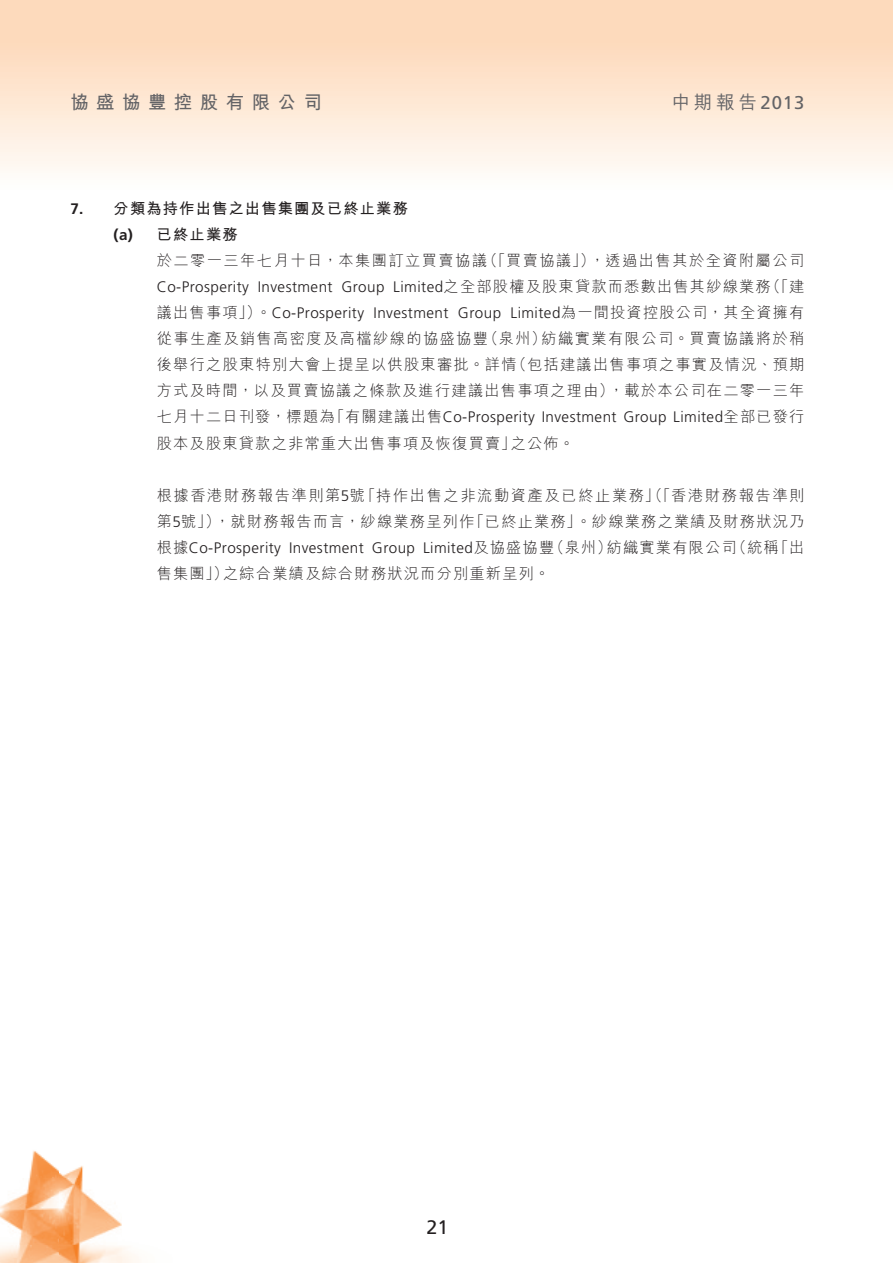
<style>
.page{position:relative;width:893px;height:1263px;background:#fff}
.page>*{position:absolute;margin:0;border:0;box-sizing:border-box;transform-origin:0 0}
.t1{font:19.65px "Frutiger LT Std";color:#231f20}
.t2{font:18.45px "M Hei HK Bold B5 pc H";letter-spacing:.4em;color:#636366}
.t3{font:18.45px "M Hei HK Medium B5 pc H";color:#636366}
.t4{font:300 15.15px/26.1px "Frutiger LT Std";letter-spacing:.03em;color:#231f20}
.t5{font:15.15px/26.1px "M Hei HK Light B5 pc H";letter-spacing:.08em;color:#231f20;text-align:justify}
.t6{font:15.15px/26.1px "M Hei HK Light B5 pc H";letter-spacing:.105em;color:#231f20}
.t7{font:15.15px/26.1px "M Hei HK Bold B5 pc H";letter-spacing:.08em;color:#231f20}
.s1{font-family:"Frutiger LT Std"}
.s2{font-family:"Frutiger LT Std";font-weight:700}
.s3{font-family:"M Hei HK Light B5 pc H";font-weight:400}
.s4{font-family:"Frutiger LT Std";font-weight:300}
</style>
<div class="page">
<svg style="left:0;top:0;width:892px;height:171px"></svg>
<img style="left:0;top:1150px;width:139px;height:113px">
<p class="t2" style="left:70px;top:95px;width:253px">協盛協豐控股有限公司</p>
<p class="t3" style="left:671px;top:95px;width:134px">中期報告<span class="s1">2013</span></p>
<p class="t7" style="left:114px;top:197px;width:296px;text-indent:-43px"><span class="s2">7.</span> 分類為持作出售之出售集團及已終止業務<span class="s2">(a)</span> 已終止業務</p>
<p class="t5" style="left:157px;top:249px;width:649px">於二零一三年七月十日，本集團訂立買賣協議（「買賣協議」），透過出售其於全資附屬公司</p>
<p class="t4" style="left:157px;top:275px;width:649px">Co-Prosperity Investment Group Limited<span class="s3">之全部股權及股東貸款而悉數出售其紗線業務（「建議出售事項」）。</span>Co-Prosperity Investment Group Limited<span class="s3">為一間投資控股公司，其全資擁有</span></p>
<p class="t5" style="left:157px;top:327px;width:649px">從事生產及銷售高密度及高檔紗線的協盛協豐（泉州）紡織實業有限公司。買賣協議將於稍後舉行之股東特別大會上提呈以供股東審批。詳情（包括建議出售事項之事實及情況、預期方式及時間，以及買賣協議之條款及進行建議出售事項之理由），載於本公司在二零一三年</p>
<p class="t4" style="left:157px;top:406px;width:649px"><span class="s3">七月十二日刊發，標題為「有關建議出售</span>Co-Prosperity Investment Group Limited<span class="s3">全部已發行</span></p>
<p class="t5" style="left:157px;top:432px;width:419px">股本及股東貸款之非常重大出售事項及恢復買賣」之公佈。</p>
<p class="t6" style="left:157px;top:484px;width:649px">根據香港財務報告準則第<span class="s4">5</span>號「持作出售之非流動資產及已終止業務」（「香港財務報告準則第<span class="s4">5</span>號」），就財務報告而言，紗線業務呈列作「已終止業務」。紗線業務之業績及財務狀況乃</p>
<p class="t4" style="left:157px;top:536px;width:649px"><span class="s3">根據</span>Co-Prosperity Investment Group Limited<span class="s3">及協盛協豐（泉州）紡織實業有限公司（統稱「出</span></p>
<p class="t5" style="left:157px;top:562px;width:394px">售集團」）之綜合業績及綜合財務狀況而分別重新呈列。</p>
<p class="t1" style="left:426px;top:1217px;width:23px">21</p>
</div>
